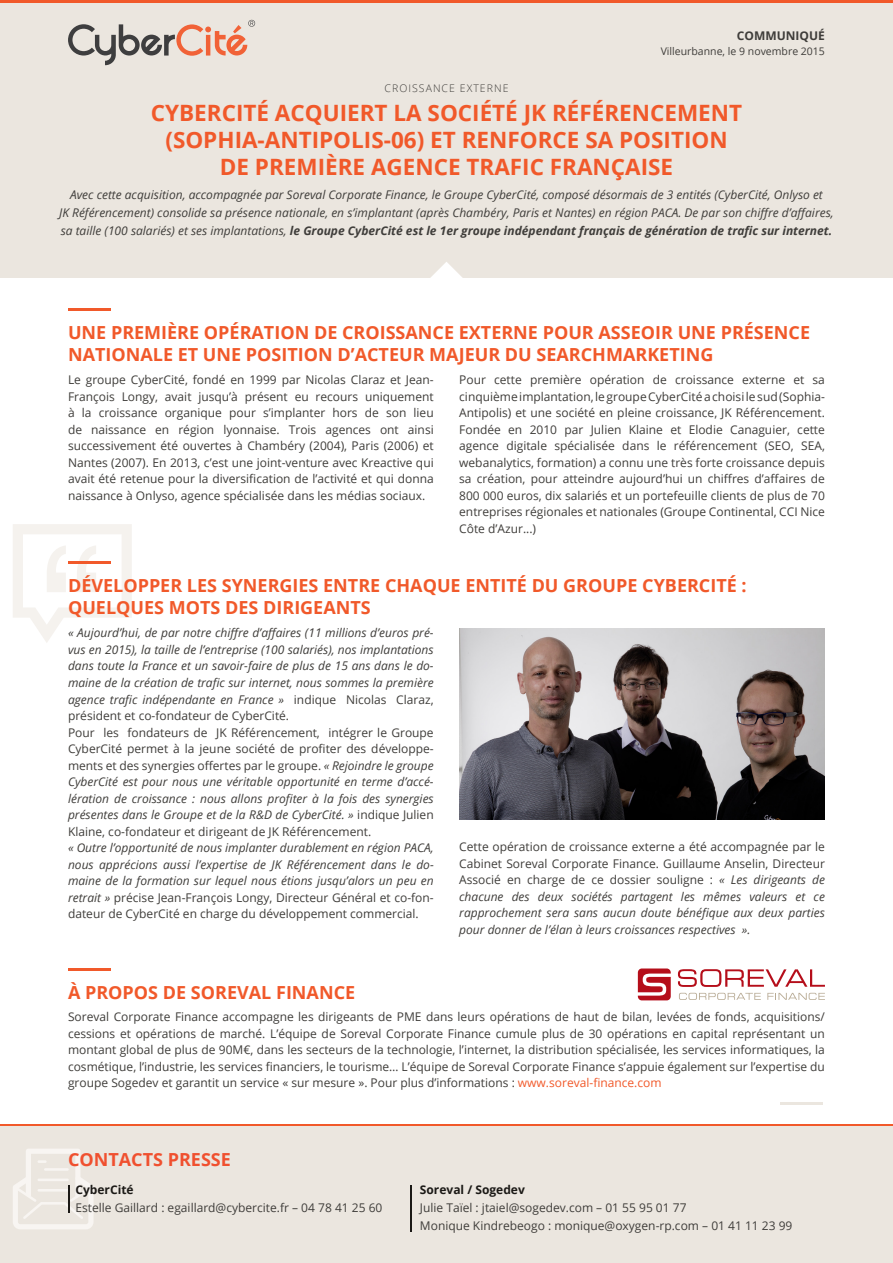
<style>
.page{position:relative;width:893px;height:1263px;background:#fff}
.page>*{position:absolute;margin:0;border:0;box-sizing:border-box;transform-origin:0 0}
.t1{font:700 22.5px/27px "Open Sans";color:#f1592a;text-align:center}
.t2{font:700 18px/21.6px "Open Sans";color:#f1592a}
.t3{font:700 18px "Open Sans";color:#f0502f}
.t4{font:italic 12px/16.5px "Open Sans";color:#3f3d3a;text-align:justify}
.t5{font:12px/16.5px "Open Sans";color:#3f3d3a;text-align:justify}
.t6{font:700 12px "Open Sans";color:#1b1916}
.t7{font:700 12px "Open Sans";color:#3f3d3a}
.t8{font:10.5px "Open Sans";color:#3f3d3a}
.t9{font:300 10.5px "Open Sans";letter-spacing:.1em;color:#3f3d3a}
.s1{font-weight:700}
.s2{font-style:normal}
.s3{color:#f1592a}
</style>
<div class="page">
<svg style="left:13px;top:524px;width:119px;height:119px"></svg>
<div style="left:0;top:0;width:893px;height:277px;background:#ebe6df"></div>
<svg style="left:68px;top:20px;width:187px;height:45px"></svg>
<hr style="left:0;top:0;width:893px;height:2px;background:#f1592a">
<img style="left:459px;top:628px;width:366px;height:192px">
<div style="left:0;top:1125px;width:893px;height:138px;background:#ebe6df"></div>
<hr style="left:0;top:1125px;width:893px;height:1px;background:#f1592a">
<svg style="left:13px;top:1149px;width:80px;height:80px"></svg>
<hr style="left:44px;top:1168px;width:25px;height:3px;background:#f8f5f2">
<hr style="left:38px;top:1178px;width:31px;height:3px;background:#f8f5f2">
<hr style="left:38px;top:1189px;width:31px;height:2px;background:#f8f5f2">
<hr style="left:410px;top:1185px;width:2px;height:47px;background:#1b1916">
<hr style="left:68px;top:1185px;width:2px;height:28px;background:#1b1916">
<hr style="left:68px;top:308px;width:43px;height:2px;background:#f1592a">
<hr style="left:780px;top:1103px;width:43px;height:2px;background:#ebe6df">
<hr style="left:68px;top:561px;width:43px;height:2px;background:#f1592a">
<svg style="left:417px;top:262px;width:58px;height:16px"></svg>
<hr style="left:68px;top:968px;width:43px;height:3px;background:#f1592a">
<svg style="left:638px;top:968px;width:33px;height:32px"></svg>
<svg style="left:678px;top:969px;width:147px;height:18px"></svg>
<svg style="left:679px;top:993px;width:82px;height:7px"></svg>
<svg style="left:767px;top:993px;width:58px;height:7px"></svg>
<p class="t7" style="left:737px;top:27px;width:89px">COMMUNIQUÉ</p>
<p class="t8" style="left:661px;top:44px;width:166px">Villeurbanne, le 9 novembre 2015</p>
<p class="t9" style="left:384px;top:81px;width:125px">CROISSANCE EXTERNE</p>
<h1 class="t1" style="left:151px;top:98px;width:593px">CYBERCITÉ ACQUIERT LA SOCIÉTÉ JK RÉFÉRENCEMENT (SOPHIA-ANTIPOLIS-06) ET RENFORCE SA POSITION<br>DE PREMIÈRE AGENCE TRAFIC FRANÇAISE</h1>
<p class="t4" style="left:59px;top:186px;width:776px;line-height:18px;text-align:center">Avec cette acquisition, accompagnée par Soreval Corporate Finance, le Groupe CyberCité, composé désormais de 3 entités (CyberCité, Onlyso et<br>JK Référencement) consolide sa présence nationale, en s’implantant (après Chambéry, Paris et Nantes) en région PACA. De par son chiffre d’affaires, sa taille (100 salariés) et ses implantations, <span class="s1">le Groupe CyberCité est le 1er groupe indépendant français de génération de trafic sur internet.</span></p>
<h2 class="t2" style="left:68px;top:321px;width:744px">UNE PREMIÈRE OPÉRATION DE CROISSANCE EXTERNE POUR ASSEOIR UNE PRÉSENCE<br>NATIONALE ET UNE POSITION D’ACTEUR MAJEUR DU SEARCHMARKETING</h2>
<p class="t5" style="left:68px;top:372px;width:367px">Le groupe CyberCité, fondé en 1999 par Nicolas Claraz et Jean-François Longy, avait jusqu’à présent eu recours uniquement à la croissance organique pour s’implanter hors de son lieu de naissance en région lyonnaise. Trois agences ont ainsi successivement été ouvertes à Chambéry (2004), Paris (2006) et Nantes (2007). En 2013, c’est une joint-venture avec Kreactive qui avait été retenue pour la diversification de l’activité et qui donna naissance à Onlyso, agence spécialisée dans les médias sociaux.</p>
<p class="t5" style="left:459px;top:372px;width:367px">Pour cette première opération de croissance externe et sa cinquième implantation, le groupe CyberCité a choisi le sud (Sophia-Antipolis) et une société en pleine croissance, JK Référencement.<br>Fondée en 2010 par Julien Klaine et Elodie Canaguier, cette agence digitale spécialisée dans le référencement (SEO, SEA, webanalytics, formation) a connu une très forte croissance depuis sa création, pour atteindre aujourd’hui un chiffres d’affaires de 800 000 euros, dix salariés et un portefeuille clients de plus de 70 entreprises régionales et nationales (Groupe Continental, CCI Nice Côte d’Azur...)</p>
<h2 class="t2" style="left:68px;top:574px;width:680px">DÉVELOPPER LES SYNERGIES ENTRE CHAQUE ENTITÉ DU GROUPE CYBERCITÉ :<br>QUELQUES MOTS DES DIRIGEANTS</h2>
<p class="t4" style="left:68px;top:624px;width:367px;text-align:left">« Aujourd’hui, de par notre chiffre d’affaires (11 millions d’euros pré&shy;vus en 2015), la taille de l’entreprise (100 salariés), nos implantations dans toute la France et un savoir-faire de plus de 15 ans dans le do&shy;maine de la création de trafic sur internet, nous sommes la première agence trafic indépendante en France » <span class="s2">indique Nicolas Claraz, président et co-fondateur de CyberCité.<br>Pour les fondateurs de JK Référencement, intégrer le Groupe CyberCité permet à la jeune société de profiter des développe&shy;ments et des synergies offertes par le groupe.</span> « Rejoindre le groupe CyberCité est pour nous une véritable opportunité en terme d’accé&shy;lération de croissance : nous allons profiter à la fois des synergies présentes dans le Groupe et de la R&amp;D de CyberCité. » <span class="s2">indique Julien Klaine, co-fondateur et dirigeant de JK Référencement.</span></p>
<p class="t4" style="left:68px;top:839px;width:367px">« Outre l’opportunité de nous implanter durablement en région PACA, nous apprécions aussi l’expertise de JK Référencement dans le do&shy;maine de la formation sur lequel nous étions jusqu’alors un peu en retrait » <span class="s2">précise Jean-François Longy, Directeur Général et co-fon&shy;dateur de CyberCité en charge du développement commercial.</span></p>
<p class="t4" style="left:459px;top:838px;width:367px"><span class="s2">Cette opération de croissance externe a été accompagnée par le Cabinet Soreval Corporate Finance. Guillaume Anselin, Directeur Associé en charge de ce dossier souligne :</span> « Les dirigeants de chacune des deux sociétés partagent les mêmes valeurs et ce rapprochement sera sans aucun doute bénéfique aux deux parties pour donner de l’élan à leurs croissances respectives ».</p>
<h2 class="t2" style="left:68px;top:981px;width:289px">À PROPOS DE SOREVAL FINANCE</h2>
<p class="t5" style="left:68px;top:1008px;width:758px">Soreval Corporate Finance accompagne les dirigeants de PME dans leurs opérations de haut de bilan, levées de fonds, acquisitions/ cessions et opérations de marché. L’équipe de Soreval Corporate Finance cumule plus de 30 opérations en capital représentant un montant global de plus de 90M€, dans les secteurs de la technologie, l’internet, la distribution spécialisée, les services informatiques, la cosmétique, l’industrie, les services financiers, le tourisme… L’équipe de Soreval Corporate Finance s’appuie également sur l’expertise du groupe Sogedev et garantit un service « sur mesure ». Pour plus d’informations : <span class="s3">www.soreval-finance.com</span></p>
<h2 class="t3" style="left:68px;top:1146px;width:164px">CONTACTS PRESSE</h2>
<p class="t6" style="left:75px;top:1181px;width:60px">CyberCité</p>
<p class="t5" style="left:75px;top:1198px;width:308px">Estelle Gaillard : egaillard@cybercite.fr – 04 78 41 25 60</p>
<p class="t6" style="left:420px;top:1181px;width:106px">Soreval / Sogedev</p>
<p class="t5" style="left:420px;top:1198px;width:374px;line-height:18px">Julie Taïel : jtaiel@sogedev.com – 01 55 95 01 77<br>Monique Kindrebeogo : monique@oxygen-rp.com – 01 41 11 23 99</p>
</div>
